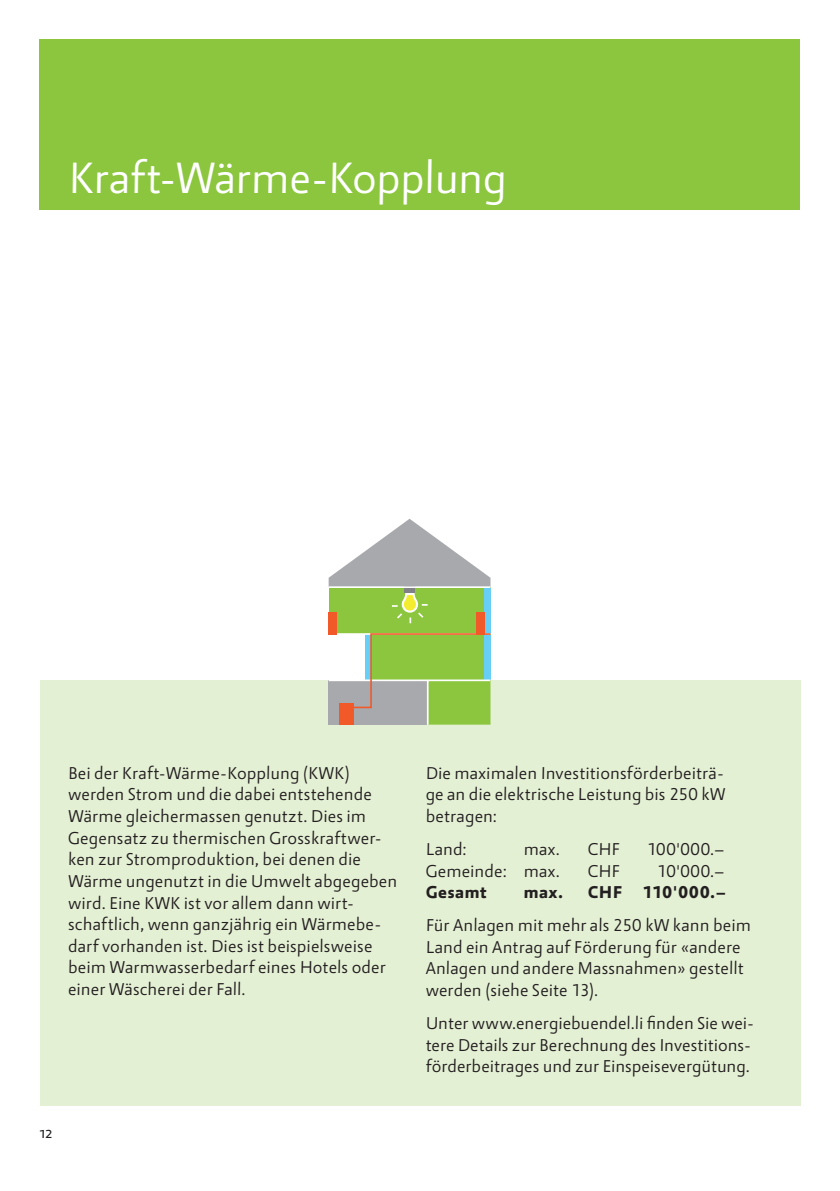
<style>
.page{position:relative;width:840px;height:1191px;background:#fff}
.page>*{position:absolute;margin:0;border:0;box-sizing:border-box;transform-origin:0 0}
.t1{font:46px "Allegra 2 Regular";letter-spacing:-.01em;color:#fff}
.t2{font:18px/21.6px "Allegra 2 Regular";letter-spacing:.005em;color:#231f20}
.t3{font:18px "Allegra 6 Bold";letter-spacing:.03em;color:#231f20}
</style>
<div class="page">
<div style="left:40px;top:680px;width:759px;height:426px;background:#e4f0d4"></div>
<div style="left:40px;top:40px;width:759px;height:170px;background:#8bc63e"></div>
<div style="left:427px;top:680px;width:63px;height:44px;background:#8bc63e"></div>
<div style="left:328px;top:680px;width:99px;height:44px;background:#a8a9ad"></div>
<div style="left:328px;top:587px;width:162px;height:47px;background:#8bc63e"></div>
<div style="left:484px;top:588px;width:6px;height:45px;background:#67cef5"></div>
<hr style="left:426px;top:680px;width:2px;height:44px;background:#fff">
<div style="left:338px;top:703px;width:15px;height:21px;background:#f15929"></div>
<div style="left:328px;top:612px;width:9px;height:22px;background:#f15929"></div>
<div style="left:475px;top:612px;width:9px;height:22px;background:#f15929"></div>
<svg style="left:328px;top:632px;width:163px;height:77px"></svg>
<svg style="left:328px;top:519px;width:162px;height:104px"></svg>
<h1 class="t1" style="left:68px;top:153px;width:440px">Kraft-Wärme-Kopplung</h1>
<p class="t2" style="left:68px;top:762px;width:330px">Bei der Kraft-Wärme-Kopplung (KWK) werden Strom und die dabei entstehende Wärme gleichermassen genutzt. Dies im Gegensatz zu thermischen Grosskraftwer&shy;ken zur Stromproduktion, bei denen die Wärme ungenutzt in die Umwelt abgegeben wird. Eine KWK ist vor allem dann wirt&shy;schaftlich, wenn ganzjährig ein Wärmebe&shy;darf vorhanden ist. Dies ist beispielsweise beim Warmwasserbedarf eines Hotels oder einer Wäscherei der Fall.</p>
<p class="t2" style="left:425px;top:762px;width:301px;text-align:justify">Die maximalen Investitionsförderbeiträ&shy;ge an die elektrische Leistung bis 250 kW betragen:</p>
<p class="t2" style="left:425px;top:838px;width:42px">Land:</p>
<p class="t2" style="left:523px;top:838px;width:38px">max.</p>
<p class="t2" style="left:587px;top:838px;width:33px">CHF</p>
<p class="t2" style="left:646px;top:838px;width:80px">100'000.–</p>
<p class="t2" style="left:425px;top:860px;width:136px">Gemeinde: max.</p>
<p class="t2" style="left:587px;top:860px;width:33px">CHF</p>
<p class="t2" style="left:656px;top:860px;width:70px">10'000.–</p>
<p class="t3" style="left:425px;top:882px;width:62px">Gesamt</p>
<p class="t3" style="left:523px;top:882px;width:41px">max.</p>
<p class="t3" style="left:587px;top:882px;width:140px">CHF 110'000.–</p>
<p class="t2" style="left:425px;top:915px;width:326px">Für Anlagen mit mehr als 250 kW kann beim Land ein Antrag auf Förderung für «andere Anlagen und andere Massnahmen» gestellt werden (siehe Seite 13).</p>
<p class="t2" style="left:425px;top:1012px;width:330px">Unter www.energiebuendel.li finden Sie wei&shy;tere Details zur Berechnung des Investitions&shy;förderbeitrages und zur Einspeisevergütung.</p>
<p class="t2" style="left:40px;top:1121px;width:14px">12</p>
</div>
